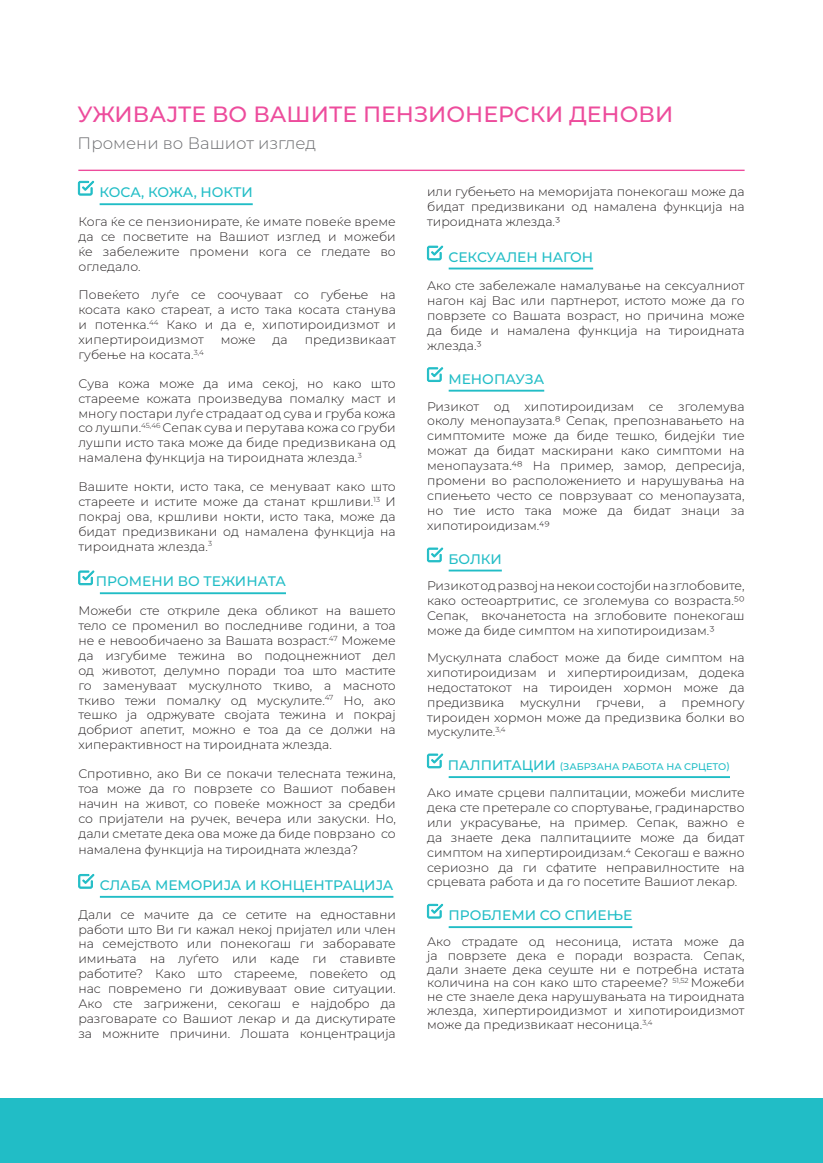
<style>
.page{position:relative;width:823px;height:1163px;background:#fff}
.page>*{position:absolute;margin:0;border:0;box-sizing:border-box;transform-origin:0 0}
.t1{font:500 22px "Montserrat";color:#ed4c9c}
.t2{font:300 16.6px "Montserrat";color:#6c6d70}
.t3{font:500 13.8px "Montserrat";color:#21bdc6}
.t4{font:500 13.8px "Montserrat";letter-spacing:-.02em;color:#21bdc6}
.Copy{font:300 12.4px/15px "Montserrat";color:#231f20;text-align:justify}
.t5{font:500 9.6px "Montserrat";color:#21bdc6}
.s1{font-size:13.8px}
</style>
<div class="page">
<div style="left:0;top:1098px;width:822px;height:64px;background:#21bdc6"></div>
<hr style="left:78px;top:170px;width:666px;height:1px;background:#ed4c9c">
<svg style="left:78px;top:180px;width:16px;height:16px"></svg>
<hr style="left:100px;top:203px;width:152px;height:2px;background:#21bdc6">
<hr style="left:100px;top:592px;width:186px;height:2px;background:#21bdc6">
<hr style="left:100px;top:895px;width:293px;height:2px;background:#21bdc6">
<hr style="left:448px;top:267px;width:144px;height:2px;background:#21bdc6">
<hr style="left:448px;top:389px;width:96px;height:2px;background:#21bdc6">
<hr style="left:448px;top:569px;width:53px;height:2px;background:#21bdc6">
<hr style="left:448px;top:776px;width:281px;height:1px;background:#21bdc6">
<hr style="left:448px;top:926px;width:184px;height:1px;background:#21bdc6">
<svg style="left:426px;top:245px;width:17px;height:15px"></svg>
<svg style="left:78px;top:570px;width:17px;height:15px"></svg>
<svg style="left:78px;top:873px;width:17px;height:15px"></svg>
<svg style="left:426px;top:367px;width:17px;height:15px"></svg>
<svg style="left:426px;top:547px;width:17px;height:15px"></svg>
<svg style="left:426px;top:753px;width:17px;height:15px"></svg>
<svg style="left:426px;top:903px;width:17px;height:15px"></svg>
<p class="t1" style="left:78px;top:98px;width:596px">УЖИВАЈТЕ ВО ВАШИТЕ ПЕНЗИОНЕРСКИ ДЕНОВИ</p>
<p class="t2" style="left:78px;top:132px;width:240px">Промени во Вашиот изглед</p>
<p class="t4" style="left:99px;top:183px;width:155px">КОСА, КОЖА, НОКТИ</p>
<p class="Copy" style="left:78px;top:214px;width:319px">Кога ќе се пензионирате, ќе имате повеќе време да се посветите на Вашиот изглед и можеби ќе забележите промени кога се гледате во огледало.</p>
<p class="Copy" style="left:78px;top:287px;width:319px">Повеќето луѓе се соочуваат со губење на косата како стареат, а исто така косата станува и потенка.<sup>44</sup> Како и да е, хипотироидизмот и хипертироидизмот</p>
<p class="Copy" style="left:220px;top:332px;width:37px">може</p>
<p class="Copy" style="left:272px;top:332px;width:17px">да</p>
<p class="Copy" style="left:304px;top:332px;width:93px">предизвикаат</p>
<p class="Copy" style="left:78px;top:347px;width:127px">губење на косата.<sup>3,4</sup></p>
<p class="Copy" style="left:78px;top:375px;width:319px">Сува кожа може да има секој, но како што старееме кожата произведува помалку маст и многу постари луѓе страдаат од сува и груба кожа со лушпи.<sup>45,46</sup> Сепак сува и перутава кожа со груби лушпи исто така може да биде предизвикана од намалена функција на тироидната жлезда.<sup>3</sup></p>
<p class="Copy" style="left:78px;top:478px;width:319px">Вашите нокти, исто така, се менуваат како што стареете и истите може да станат кршливи.<sup>13</sup> И покрај ова, кршливи нокти, исто така, може да бидат предизвикани од намалена функција на тироидната жлезда.<sup>3</sup></p>
<p class="t3" style="left:96px;top:571px;width:191px">ПРОМЕНИ ВО ТЕЖИНАТА</p>
<p class="Copy" style="left:78px;top:602px;width:319px">Можеби сте откриле дека обликот на вашето тело се променил во последниве години, а тоа не е невообичаено за Вашата возраст.<sup>47</sup> Можеме да изгубиме тежина во подоцнежниот дел од животот, делумно поради тоа што мастите го заменуваат мускулното ткиво, а масното ткиво тежи помалку од мускулите.<sup>47</sup> Но, ако тешко ја одржувате својата тежина и покрај добриот апетит, можно е тоа да се должи на хиперактивност на тироидната жлезда.</p>
<p class="Copy" style="left:78px;top:765px;width:319px">Спротивно, ако Ви се покачи телесната тежина, тоа може да го поврзете со Вашиот побавен начин на живот, со повеќе можност за средби со пријатели на ручек, вечера или закуски. Но, дали сметате дека ова може да биде поврзано со</p>
<p class="Copy" style="left:78px;top:841px;width:281px">намалена функција на тироидната жлезда?</p>
<p class="t3" style="left:100px;top:875px;width:295px">СЛАБА МЕМОРИЈА И КОНЦЕНТРАЦИЈА</p>
<p class="Copy" style="left:78px;top:906px;width:319px">Дали се мачите да се сетите на едноставни работи што Ви ги кажал некој пријател или член на семејството или понекогаш ги заборавате имињата на луѓето или каде ги ставивте работите? Како што старееме, повеќето од нас повремено ги доживуваат овие ситуации.<br>Ако сте загрижени, секогаш е најдобро да разговарате со Вашиот лекар и да дискутирате за можните причини. Лошата концентрација</p>
<p class="Copy" style="left:427px;top:184px;width:319px">или губењето на меморијата понекогаш може да бидат предизвикани од намалена функција на тироидната жлезда.3</p>
<p class="t3" style="left:448px;top:247px;width:146px">СЕКСУАЛЕН НАГОН</p>
<p class="Copy" style="left:427px;top:278px;width:319px">Ако сте забележале намалување на сексуалниот нагон кај Вас или партнерот, истото може да го поврзете со Вашата возраст, но причина може да биде и намалена функција на тироидната жлезда.3</p>
<p class="t3" style="left:448px;top:369px;width:97px">МЕНОПАУЗА</p>
<p class="Copy" style="left:427px;top:398px;width:319px">Ризикот од хипотироидизам се зголемува околу менопаузата.8 Сепак, препознавањето на симптомите може да биде тешко, бидејќи тие можат да бидат маскирани како симптоми на менопаузата.48 На пример, замор, депресија, промени во расположението и нарушувања на спиењето често се поврзуваат со менопаузата, но тие исто така може да бидат знаци за хипотироидизам.49</p>
<p class="t3" style="left:448px;top:549px;width:55px">БОЛКИ</p>
<p class="Copy" style="left:427px;top:578px;width:319px">Ризикот од развој на некои состојби на зглобовите, како остеоартритис, се зголемува со возраста.50<br>Сепак, вкочанетоста на зглобовите понекогаш може да биде симптом на хипотироидизам.3</p>
<p class="Copy" style="left:427px;top:649px;width:319px">Мускулната слабост може да биде симптом на хипотироидизам и хипертироидизам, додека недостатокот на тироиден хормон може да предизвика мускулни грчеви, а премногу тироиден хормон може да предизвика болки во мускулите.<sup>3,4</sup></p>
<p class="t5" style="left:447px;top:760px;width:283px"><span class="s1">ПАЛПИТАЦИИ</span> (ЗАБРЗАНА РАБОТА НА СРЦЕТО)</p>
<p class="Copy" style="left:427px;top:784px;width:319px">Ако имате срцеви палпитации, можеби мислите дека сте претерале со спортување, градинарство или украсување, на пример. Сепак, важно е да знаете дека палпитациите може да бидат симптом на хипертироидизам.4 Секогаш е важно сериозно да ги сфатите неправилностите на срцевата работа и да го посетите Вашиот лекар.</p>
<p class="t3" style="left:448px;top:905px;width:185px">ПРОБЛЕМИ СО СПИЕЊЕ</p>
<p class="Copy" style="left:427px;top:934px;width:319px;line-height:13.8px">Ако страдате од несоница, истата може да ја поврзете дека е поради возраста. Сепак, дали знаете дека сеуште ни е потребна истата количина на сон како што старееме? <sup>51,52</sup> Можеби не сте знаеле дека нарушувањата на тироидната жлезда, хипертироидизмот и хипотироидизмот може да предизвикаат несоница.<sup>3,4</sup></p>
</div>
